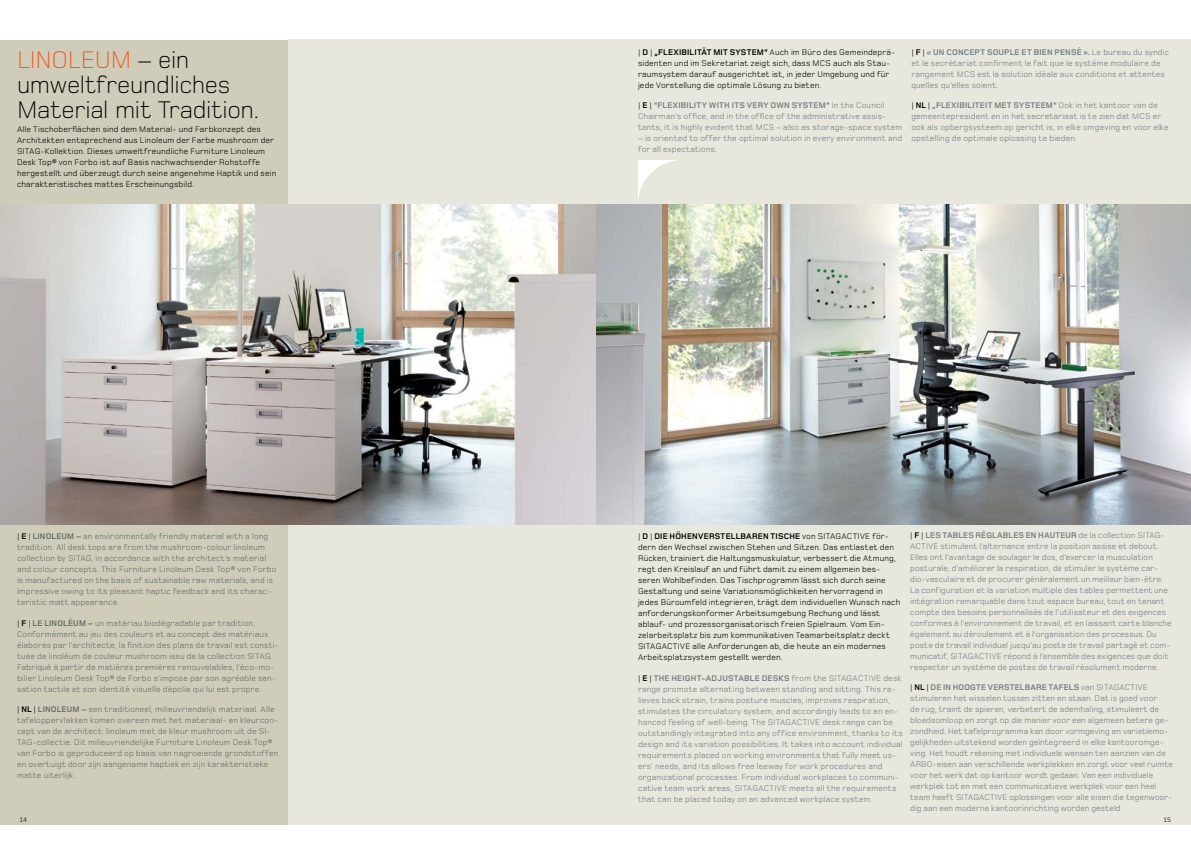
<style>
.page{position:relative;width:1191px;height:842px;background:#fff}
.page>*{position:absolute;margin:0;border:0;box-sizing:border-box;transform-origin:0 0}
.t1{font:300 25px/25px "Sitag";letter-spacing:-.015em;color:#000}
.t2{font:8.5px/11px "Sitag";letter-spacing:.015em;color:#727d84}
.t3{font:8.5px/11px "Sitag";letter-spacing:.015em;color:#000}
.t4{font:8.5px/11px "Sitag";letter-spacing:.015em;color:#636c66}
.t5{font:7px "Sitag";color:#000}
.s1{color:#f15a22}
.s2{color:#000}
.s3{font-weight:700;color:#000}
.s4{font-weight:700}
</style>
<div class="page">
<div style="left:0;top:40px;width:288px;height:785px;background:#cfcdba"></div>
<div style="left:288px;top:40px;width:903px;height:785px;background:#e7e7dd"></div>
<img style="left:0;top:204px;width:1191px;height:320px">
<svg style="left:638px;top:160px;width:39px;height:39px"></svg>
<h1 class="t1" style="left:17px;top:47px;width:243px"><span class="s1">LINOLEUM</span> – ein umweltfreundliches<br>Material mit Tradition.</h1>
<p class="t3" style="left:17px;top:124px;width:261px">Alle Tischoberflächen sind dem Material- und Farbkonzept des Architekten entsprechend aus Linoleum der Farbe mushroom der SITAG-Kollektion. Dieses umweltfreundliche Furniture Linoleum Desk Top® von Forbo ist auf Basis nachwachsender Rohstoffe hergestellt und überzeugt durch seine angenehme Haptik und sein charakteristisches mattes Erscheinungsbild.</p>
<p class="t4" style="left:17px;top:531px;width:261px"><span class="s2">|</span> <span class="s3">E</span> <span class="s2">|</span> <span class="s4">LINOLEUM –</span> an environmentally friendly material with a long tradition. All desk tops are from the mushroom-colour linoleum collection by SITAG, in accordance with the architect’s material and colour concepts. This Furniture Linoleum Desk Top® von Forbo is manufactured on the basis of sustainable raw materials, and is impressive owing to its pleasant haptic feedback and its charac&shy;teristic matt appearance.</p>
<p class="t4" style="left:17px;top:617px;width:263px"><span class="s2">|</span> <span class="s3">F</span> <span class="s2">|</span> <span class="s4">LE LINOLÉUM –</span> un matériau biodégradable par tradition.<br>Conformément au jeu des couleurs et au concept des matériaux élaborés par l’architecte, la finition des plans de travail est consti&shy;tuée de linoléum de couleur mushroom issu de la collection SITAG.<br>Fabriqué à partir de matières premières renouvelables, l’éco-mo&shy;bilier Linoleum Desk Top® de Forbo s‘impose par son agréable sen&shy;sation tactile et son identité visuelle dépolie qui lui est propre.</p>
<p class="t4" style="left:17px;top:704px;width:263px"><span class="s2">|</span> <span class="s3">NL</span> <span class="s2">|</span> <span class="s4">LINOLEUM –</span> een traditioneel, milieuvriendelijk materiaal. Alle tafeloppervlakken komen overeen met het materiaal- en kleurcon&shy;cept van de architect: linoleum met de kleur mushroom uit de SI-TAG-collectie. Dit milieuvriendelijke Furniture Linoleum Desk Top® van Forbo is geproduceerd op basis van nagroeiende grondstoffen en overtuigt door zijn aangename haptiek en zijn karakteristieke matte uiterlijk.</p>
<p class="t3" style="left:638px;top:47px;width:259px">| <span class="s4">D</span> | <span class="s4">„FLEXIBILITÄT MIT SYSTEM“</span> Auch im Büro des Gemeindeprä&shy;sidenten und im Sekretariat zeigt sich, dass MCS auch als Stau&shy;raumsystem darauf ausgerichtet ist, in jeder umgebung und für jede Vorstellung die optimale Lösung zu bieten.</p>
<p class="t2" style="left:638px;top:100px;width:266px"><span class="s2">|</span> <span class="s3">E</span> <span class="s2">|</span> <span class="s4">“FLEXIBILITY WITH ITS VERY OWN SYSTEM“</span> In the Council<br>Chairman’s office, and in the office of the administrative assis&shy;tants, it is highly evident that MCS – also as storage-space system</p>
<p class="t2" style="left:638px;top:133px;width:266px">– is oriented to offer the optimal solution in every environment and for all expectations.</p>
<p class="t2" style="left:911px;top:47px;width:259px"><span class="s2">|</span> <span class="s3">F</span> <span class="s2">|</span> <span class="s4">« UN CONCEPT SOUPLE ET BIEN PENSÉ ».</span> Le bureau du syndic et le secrétariat confirment le fait que le système modulaire de rangement MCS est la solution idéale aux conditions et attentes quelles qu’elles soient.</p>
<p class="t2" style="left:911px;top:100px;width:259px"><span class="s2">|</span> <span class="s3">NL</span> <span class="s2">|</span> <span class="s4">„FLEXIBILITEIT MET SYSTEEM“</span> Ook in het kantoor van de gemeentepresident en in het secretariaat is te zien dat MCS er ook als opbergsysteem op gericht is, in elke omgeving en voor elke opstelling de optimale oplossing te bieden.</p>
<p class="t3" style="left:638px;top:531px;width:264px">| <span class="s4">D</span> | <span class="s4">DIE HÖHENVERSTELLBAREN TISCHE</span> von SITAGACTIVE för&shy;dern den wechsel zwischen Stehen und Sitzen. Das entlastet den Rücken, trainiert die Haltungsmuskulatur, verbessert die Atmung, regt den Kreislauf an und führt damit zu einem allgemein bes&shy;seren wohlbefinden. Das Tischprogramm lässt sich durch seine Gestaltung und seine Variationsmöglichkeiten hervorragend in jedes Büroumfeld integrieren, trägt dem individuellen wunsch nach anforderungskonformer Arbeits umgebung Rechung und lässt ablauf- und prozess organisatorisch freien Spielraum. Vom Ein&shy;zelarbeitsplatz bis zum kommunikativen Teamarbeitsplatz deckt SITAGACTIVE alle Anforderungen ab, die heute an ein modernes Arbeitsplatzsystem gestellt werden.</p>
<p class="t2" style="left:638px;top:672px;width:266px"><span class="s2">|</span> <span class="s3">E</span> <span class="s2">|</span> <span class="s4">THE HEIGHT-ADJUSTABLE DESKS</span> from the SITAGACTIVE desk range promote alternating between standing and sitting. This re&shy;lieves back strain, trains posture muscles, improves respiration, stimulates the circulatory system, and accordingly leads to an en&shy;hanced feeling of well-being. The SITAGACTIVE desk range can be outstandingly integrated into any office environment, thanks to its design and its variation possibilities. It takes into account individual requirements placed on working environments that fully meet us&shy;ers’ needs, and its allows free leeway for work procedures and organizational processes. From individual workplaces to communi&shy;cative team work areas, SITAGACTIVE meets all the requirements that can be placed today on an advanced workplace system.</p>
<p class="t2" style="left:910px;top:529px;width:263px"><span class="s2">|</span> <span class="s3">F</span> <span class="s2">|</span> <span class="s4">LES TABLES RÉGLABLES EN HAUTEUR</span> de la collection SITAG-ACTIVE stimulent l’alternance entre la position assise et debout.<br>Elles ont l’avantage de soulager le dos, d’exercer la musculation posturale, d’améliorer la respiration, de stimuler le système car&shy;dio-vasculaire et de procurer généralement un meilleur bien-être.<br>La configuration et la variation multiple des tables permettent une intégration remarquable dans tout espace bureau, tout en tenant compte des besoins personnalisés de l’utilisateur et des exigences conformes à l’environnement de travail, et en laissant carte blanche également au déroulement et à l’organisation des processus. Du poste de travail individuel jusqu’au poste de travail partagé et com&shy;municatif, SITAGACTIVE répond à l’ensemble des exigences que doit respecter un système de postes de travail résolument moderne.</p>
<p class="t2" style="left:910px;top:682px;width:264px"><span class="s2">|</span> <span class="s3">NL</span> <span class="s2">|</span> <span class="s4">DE IN HOOGTE VERSTELBARE TAFELS</span> van SITAGACTIVE stimuleren het wisselen tussen zitten en staan. Dat is goed voor<br>de rug, traint de spieren, verbetert de ademhaling, stimuleert de bloedsomloop en zorgt op die manier voor een algemeen betere ge&shy;zondheid. Het tafelprogramma kan door vormgeving en variatiemo&shy;gelijkheden uitstekend worden geïntegreerd in elke kantooromge&shy;ving. Het houdt rekening met individuele wensen ten aanzien van de ARBO-eisen aan verschillende werkplekken en zorgt voor veel ruimte voor het werk dat op kantoor wordt gedaan. Van een individuele werkplek tot en met een communicatieve werkplek voor een heel team heeft SITAGACTIVE oplossingen voor alle eisen die tegenwoor&shy;dig aan een moderne kantoorinrichting worden gesteld.</p>
<p class="t5" style="left:20px;top:815px;width:9px">14</p>
<p class="t5" style="left:1163px;top:815px;width:9px">15</p>
</div>
